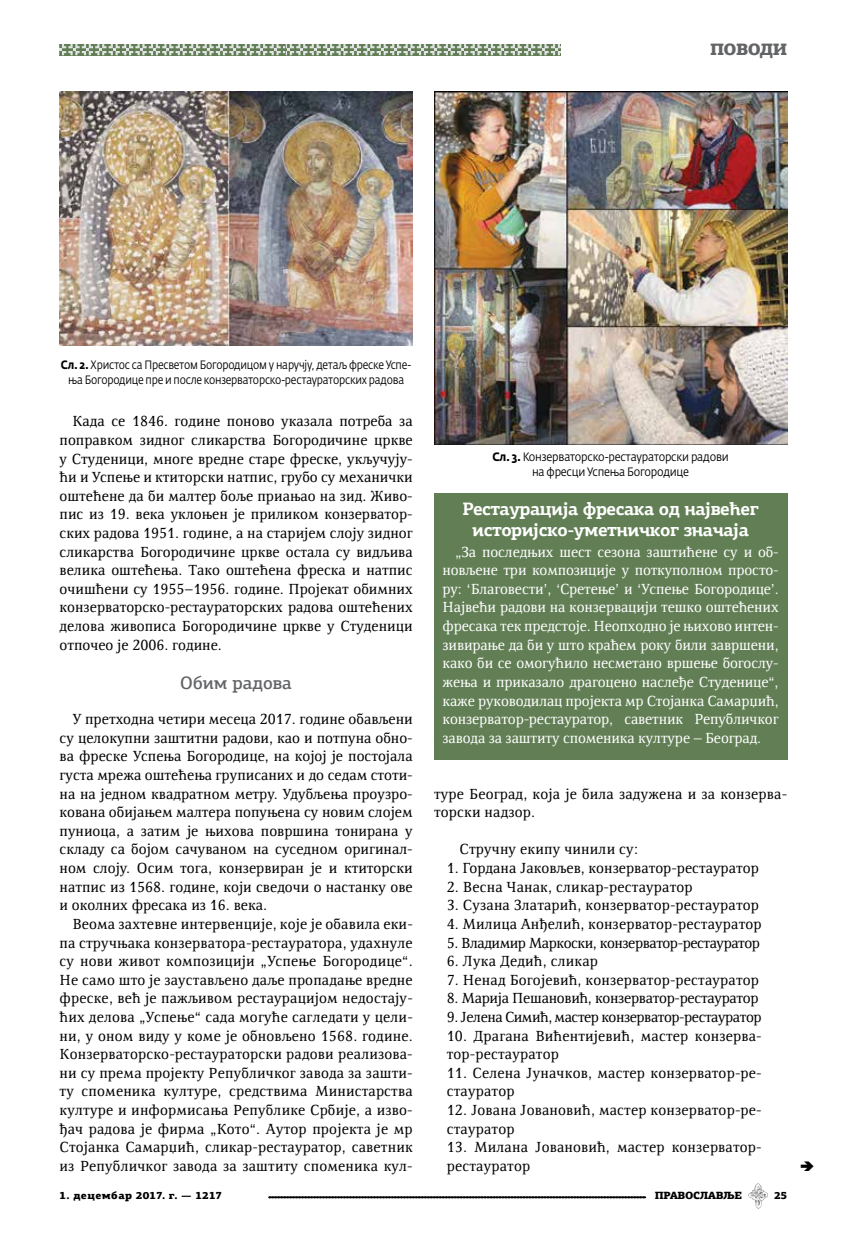
<style>
.page{position:relative;width:851px;height:1234px;background:#fff}
.page>*{position:absolute;margin:0;border:0;box-sizing:border-box;transform-origin:0 0}
.t1{font:700 18px/21px "PF Agora Slab Pro";letter-spacing:-.025em;color:#fff;text-align:center}
.t2{font:500 18px "PF Agora Slab Pro";color:#636466}
.t3{font:900 16.5px "PF Agora Slab Pro";letter-spacing:-.035em;color:#636466}
.t4{font:15px/18.6px "Resavska BG";letter-spacing:.01em;color:#000}
.t5{font:15px/18.6px "Resavska BG";letter-spacing:-.01em;color:#fff;text-align:justify}
.t6{font:15px "Resavska BG";letter-spacing:-.03em;color:#000}
.t7{font:15px "Resavska BG";letter-spacing:-.02em;color:#000}
.t8{font:12px/14.4px "Fedra Sans Pro";letter-spacing:-.02em;color:#000;text-align:center;scale:.86 1}
.t9{font:12px/14.4px "Fedra Sans Pro";letter-spacing:-.02em;color:#000;text-align:center;scale:.9 1}
.t10{font:900 10.5px "PF Agora Slab Pro";letter-spacing:.035em;color:#000}
.t11{font:900 10.5px "PF Agora Slab Pro";letter-spacing:-.035em;color:#000}
.t12{font:900 10.5px "PF Agora Slab Pro";letter-spacing:-.01em;color:#000}
.s1{font-weight:700}
</style>
<div class="page">
<svg style="left:268px;top:1196px;width:377px;height:1px"></svg>
<svg style="left:748px;top:1183px;width:19px;height:25px"></svg>
<svg style="left:60px;top:44px;width:501px;height:11px"></svg>
<img style="left:60px;top:91px;width:352px;height:254px">
<img style="left:434px;top:91px;width:353px;height:353px">
<div style="left:434px;top:493px;width:353px;height:266px;background:#617e54"></div>
<p class="t3" style="left:710px;top:38px;width:79px">ПОВОДИ</p>
<p class="t8" style="left:61px;top:358px;width:408px"><span class="s1">Сл. 2.</span> Христос са Пресветом Богородицом у наручју, детаљ фреске Успе&shy;ња Богородице пре и после конзерваторско-рестаураторских радова</p>
<p class="t4" style="left:60px;top:412px;width:354px;text-align:justify;text-indent:13px">Када се 1846. године поново указала потреба за поправком зидног сликарства Богородичине цркве у Студеници, многе вредне старе фреске, укључују&shy;ћи и Успење и ктиторски натпис, грубо су механички оштећене да би малтер боље приањао на зид. Живо&shy;пис из 19. века уклоњен је приликом конзерватор&shy;ских радова 1951. године, а на старијем слоју зидног сликарства Богородичине цркве остала су видљива велика оштећења. Тако оштећена фреска и натпис очишћени су 1955−1956. године. Пројекат обимних конзерваторско-рестаураторских радова оштећених делова живописа Богородичине цркве у Студеници отпочео је 2006. године.</p>
<p class="t2" style="left:180px;top:671px;width:113px">Обим ра-до-ва</p>
<p class="t4" style="left:60px;top:709px;width:354px;text-align:justify;text-indent:13px">У претходна четири месеца 2017. године обављени су целокупни заштитни радови, као и потпуна обно&shy;ва фреске Успења Богородице, на којој је постојала густа мрежа оштећења груписаних и до седам стоти&shy;на на једном квадратном метру. Удубљења проузро&shy;кована обијањем малтера попуњена су новим слојем пуниоца, а затим је њихова површина тонирана у складу са бојом сачуваном на суседном оригинал&shy;ном слоју. Осим тога, конзервиран је и ктиторски натпис из 1568. године, који сведочи о настанку ове и околних фресака из 16. века.</p>
<p class="t4" style="left:60px;top:914px;width:354px;text-align:justify;text-indent:13px">Веома захтевне интервенције, које је обавила еки&shy;па стручњака конзерватора-рестауратора, удахнуле су нови живот композицији „Успење Богородице“.<br>Не само што је заустављено даље пропадање вредне фреске, већ је пажљивом рестаурацијом недостају&shy;ћих делова „Успење“ сада могуће сагледати у цели&shy;ни, у оном виду у коме је обновљено 1568. године.<br>Конзерваторско-рестаураторски радови реализова&shy;ни су према пројекту Републичког завода за зашти&shy;ту споменика културе, средствима Министарства културе и информисања Републике Србије, а изво&shy;ђач радова је фирма „Кото“. Аутор пројекта је мр Стојанка Самарџић, сликар-рестауратор, саветник из Републичког завода за заштиту споменика кул-</p>
<p class="t9" style="left:492px;top:450px;width:264px"><span class="s1">Сл. 3.</span> Конзерваторско-рестаураторски радови на фресци Успења Богородице</p>
<p class="t1" style="left:462px;top:498px;width:297px">Ре-ста-у-ра-ци-ја фре-са-ка од нај-ве-ћег исто-риј-ско-умет-нич-ког зна-ча-ја</p>
<p class="t5" style="left:442px;top:542px;width:337px;text-indent:13px">„За последњих шест сезона заштићене су и об&shy;новљене три композиције у поткуполном просто&shy;ру: ‘Благовести’, ‘Сретење’ и ‘Успење Богородице’.<br>Највећи радови на конзервацији тешко оштећених фресака тек предстоје. Неопходно је њихово интен&shy;зивирање да би у што краћем року били завршени, како би се омогућило несметано вршење богослу&shy;жења и приказало драгоцено наслеђе Студенице“, каже руководилац пројекта мр Стојанка Самарџић, конзерватор-рестауратор, саветник Републичког завода за заштиту споменика културе – Београд.</p>
<p class="t4" style="left:434px;top:784px;width:353px">туре Београд, која је била задужена и за конзерва&shy;торски надзор.</p>
<p class="t4" style="left:459px;top:839px;width:180px">Стручну екипу чинили су:</p>
<p class="t4" style="left:446px;top:858px;width:313px">1. Гордана Јаковљев, конзерватор-рестауратор</p>
<p class="t4" style="left:446px;top:877px;width:247px">2. Весна Чанак, сликар-рестауратор</p>
<p class="t4" style="left:446px;top:895px;width:314px">3. Сузана Златарић, конзерватор-рестауратор</p>
<p class="t4" style="left:446px;top:914px;width:316px">4. Милица Анђелић, конзерватор-рестауратор</p>
<p class="t6" style="left:446px;top:933px;width:315px">5. Владимир Маркоски, конзерватор-рестауратор</p>
<p class="t4" style="left:446px;top:951px;width:153px">6. Лука Дедић, сликар</p>
<p class="t4" style="left:446px;top:970px;width:314px">7. Ненад Богојевић, конзерватор-рестауратор</p>
<p class="t7" style="left:446px;top:989px;width:313px">8. Марија Пешановић, конзерватор-рестауратор</p>
<p class="t6" style="left:446px;top:1008px;width:316px">9. Јелена Симић, мастер конзерватор-рестауратор</p>
<p class="t4" style="left:446px;top:1025px;width:315px">10. Драгана Вићентијевић, мастер конзерва&shy;тор-рестауратор</p>
<p class="t4" style="left:446px;top:1063px;width:315px">11. Селена Јуначков, мастер конзерватор-ре&shy;стауратор</p>
<p class="t4" style="left:446px;top:1100px;width:315px">12. Јована Јовановић, мастер конзерватор-ре&shy;стауратор</p>
<p class="t4" style="left:446px;top:1137px;width:316px">13. Милана Јовановић, мастер конзерватор&shy;рестауратор</p>
<p class="t10" style="left:60px;top:1188px;width:164px">1. децембар 2017. г. — 1217</p>
<p class="t11" style="left:654px;top:1188px;width:89px">ПРАВОСЛАВЉЕ</p>
<p class="t12" style="left:774px;top:1188px;width:14px">25</p>
</div>
